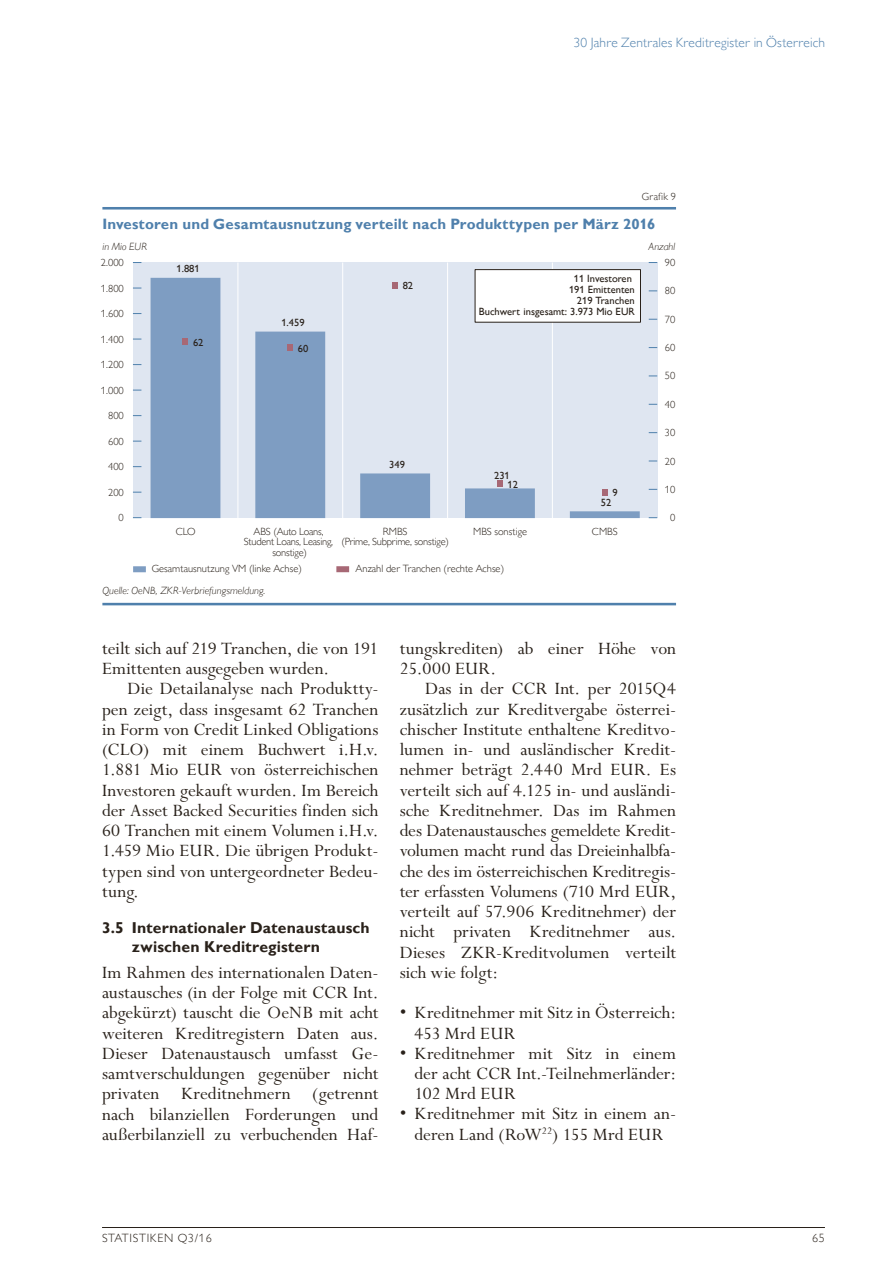
<style>
.page{position:relative;width:893px;height:1263px;background:#fff}
.page>*{position:absolute;margin:0;border:0;box-sizing:border-box;transform-origin:0 0}
.t1{font:19.5px/20.2px "Perpetua Std";color:#29211a;text-align:justify}
.t2{font:700 15.75px/18.8px "Gill Sans MT Pro";letter-spacing:.01em;color:#29211a}
.t3{font:700 15px "Gill Sans MT Pro";letter-spacing:.01em;color:#4f80ac}
.t4{font:300 13.5px "Gill Sans MT Pro";letter-spacing:.01em;color:#4f80ac}
.t5{font:300 12px "Gill Sans MT Pro";letter-spacing:.06em;color:#29211a}
.t6{font:300 10.5px "Gill Sans MT Pro";color:#29211a}
.t7{font:500 10.5px/10.8px "Gill Sans MT Pro";color:#29211a;text-align:right}
.t8{font:300 10.5px/10.5px "Gill Sans MT Pro";letter-spacing:-.02em;color:#29211a;text-align:center}
.t9{font:italic 300 10.5px "Gill Sans MT Pro";letter-spacing:.01em;color:#29211a}
</style>
<div class="page">
<hr style="left:102px;top:1227px;width:723px;height:1px;background:#29211a">
<hr style="left:102px;top:207px;width:574px;height:3px;background:#4f80ac">
<hr style="left:102px;top:603px;width:574px;height:2px;background:#4f80ac">
<div style="left:133px;top:566px;width:13px;height:6px;background:#7e9dc2"></div>
<div style="left:336px;top:566px;width:13px;height:6px;background:#a76875"></div>
<div style="left:133px;top:262px;width:524px;height:256px;background:#dfe6f1"></div>
<hr style="left:237px;top:262px;width:1px;height:256px;background:#fff">
<hr style="left:342px;top:262px;width:1px;height:256px;background:#fff">
<hr style="left:447px;top:262px;width:1px;height:256px;background:#fff">
<hr style="left:552px;top:262px;width:1px;height:256px;background:#fff">
<svg style="left:151px;top:278px;width:489px;height:240px"></svg>
<svg style="left:183px;top:339px;width:5px;height:6px"></svg>
<svg style="left:287px;top:345px;width:6px;height:6px"></svg>
<svg style="left:392px;top:282px;width:6px;height:6px"></svg>
<svg style="left:497px;top:481px;width:6px;height:6px"></svg>
<svg style="left:602px;top:489px;width:5px;height:6px"></svg>
<div style="left:475px;top:270px;width:165px;height:52px;background:#fff"></div>
<div style="left:475px;top:269px;width:166px;height:54px;border:1px solid #29211a"></div>
<p class="t4" style="left:574px;top:35px;width:253px">30 Jahre Zentrales Kreditregister in Österreich</p>
<p class="t6" style="left:642px;top:190px;width:36px">Grafik 9</p>
<p class="t3" style="left:102px;top:214px;width:554px">Investoren und Gesamtausnutzung verteilt nach Produkttypen per März 2016</p>
<p class="t9" style="left:102px;top:240px;width:46px">in Mio EUR</p>
<p class="t9" style="left:649px;top:240px;width:28px">Anzahl</p>
<p class="t6" style="left:101px;top:256px;width:24px">2.000</p>
<p class="t6" style="left:101px;top:282px;width:24px">1.800</p>
<p class="t6" style="left:101px;top:307px;width:24px">1.600</p>
<p class="t6" style="left:101px;top:333px;width:24px">1.400</p>
<p class="t6" style="left:101px;top:358px;width:24px">1.200</p>
<p class="t6" style="left:101px;top:384px;width:24px">1.000</p>
<p class="t6" style="left:108px;top:409px;width:17px">800</p>
<p class="t6" style="left:108px;top:435px;width:17px">600</p>
<p class="t6" style="left:108px;top:460px;width:17px">400</p>
<p class="t6" style="left:108px;top:486px;width:17px">200</p>
<p class="t6" style="left:119px;top:511px;width:7px">0</p>
<p class="t6" style="left:665px;top:256px;width:12px">90</p>
<p class="t6" style="left:665px;top:285px;width:12px">80</p>
<p class="t6" style="left:665px;top:313px;width:12px">70</p>
<p class="t6" style="left:665px;top:341px;width:12px">60</p>
<p class="t6" style="left:665px;top:370px;width:12px">50</p>
<p class="t6" style="left:665px;top:398px;width:12px">40</p>
<p class="t6" style="left:665px;top:426px;width:12px">30</p>
<p class="t6" style="left:665px;top:455px;width:12px">20</p>
<p class="t6" style="left:665px;top:483px;width:12px">10</p>
<p class="t6" style="left:670px;top:511px;width:7px">0</p>
<p class="t7" style="left:177px;top:263px;width:25px">1.881</p>
<p class="t7" style="left:479px;top:273px;width:157px">11 Investoren<br>191 Emittenten<br>219 Tranchen<br>Buchwert insgesamt: 3.973 Mio EUR</p>
<p class="t7" style="left:403px;top:280px;width:12px">82</p>
<p class="t7" style="left:281px;top:317px;width:25px">1.459</p>
<p class="t7" style="left:193px;top:337px;width:12px">62</p>
<p class="t7" style="left:298px;top:343px;width:12px">60</p>
<p class="t7" style="left:389px;top:459px;width:17px">349</p>
<p class="t7" style="left:494px;top:470px;width:17px">231</p>
<p class="t7" style="left:508px;top:479px;width:12px">12</p>
<p class="t7" style="left:612px;top:487px;width:7px">9</p>
<p class="t7" style="left:601px;top:497px;width:12px">52</p>
<p class="t6" style="left:176px;top:525px;width:21px">CLO</p>
<p class="t8" style="left:244px;top:526px;width:91px">ABS (Auto Loans,<br>Student Loans, Leasing, sonstige)</p>
<p class="t8" style="left:341px;top:526px;width:109px;line-height:9.9px">RMBS<br>(Prime, Subprime, sonstige)</p>
<p class="t6" style="left:473px;top:525px;width:56px">MBS sonstige</p>
<p class="t6" style="left:592px;top:525px;width:27px">CMBS</p>
<p class="t6" style="left:152px;top:562px;width:151px">Gesamtausnutzung VM (linke Achse)</p>
<p class="t6" style="left:356px;top:563px;width:150px">Anzahl der Tranchen (rechte Achse)</p>
<p class="t9" style="left:102px;top:584px;width:164px">Quelle: OeNB, ZKR-Verbriefungsmeldung.</p>
<p class="t1" style="left:102px;top:639px;width:278px">teilt sich auf 219 Tranchen, die von 191<br>Emittenten ausgegeben wurden.</p>
<p class="t1" style="left:102px;top:679px;width:278px;text-indent:26px">Die Detailanalyse nach Produktty&shy;pen zeigt, dass insgesamt 62 Tranchen in Form von Credit Linked Obligations (CLO) mit einem Buchwert i.H.v.<br>1.881 Mio EUR von österreichischen Investoren gekauft wurden. Im Bereich der Asset Backed Securities finden sich 60 Tranchen mit einem Volumen i.H.v.<br>1.459 Mio EUR. Die übrigen Produkt&shy;typen sind von untergeordneter Bedeu&shy;tung.</p>
<p class="t2" style="left:132px;top:918px;width:239px;text-indent:-30px">3.5 Internationaler Datenaustausch zwischen Kreditregistern</p>
<p class="t1" style="left:102px;top:963px;width:278px">Im Rahmen des internationalen Daten&shy;austausches (in der Folge mit CCR Int. abgekürzt) tauscht die OeNB mit acht weiteren Kreditregistern Daten aus.<br>Dieser Datenaustausch umfasst Ge&shy;samtverschuldungen gegenüber nicht privaten Kreditnehmern (getrennt nach bilanziellen Forderungen und außerbilanziell zu verbuchenden Haf-</p>
<p class="t1" style="left:400px;top:639px;width:278px">tungskrediten) ab einer Höhe von<br>25.000 EUR.</p>
<p class="t1" style="left:400px;top:679px;width:278px;text-indent:26px">Das in der CCR Int. per 2015Q4 zusätzlich zur Kreditvergabe österrei&shy;chischer Institute enthaltene Kreditvo&shy;lumen in- und ausländischer Kredit&shy;nehmer beträgt 2.440 Mrd EUR. Es verteilt sich auf 4.125 in- und ausländi&shy;sche Kreditnehmer. Das im Rahmen des Datenaustausches gemeldete Kredit&shy;volumen macht rund das Dreieinhalbfa&shy;che des im österreichischen Kreditregis&shy;ter erfassten Volumens (710 Mrd EUR, verteilt auf 57.906 Kreditnehmer) der nicht privaten Kreditnehmer aus.<br>Dieses ZKR-Kreditvolumen verteilt sich wie folgt:</p>
<p class="t1" style="left:415px;top:1003px;width:263px;text-indent:-15px">• Kreditnehmer mit Sitz in Österreich:<br>453 Mrd EUR</p>
<p class="t1" style="left:415px;top:1044px;width:263px;text-indent:-15px">• Kreditnehmer mit Sitz in einem der acht CCR Int.-Teilnehmerländer:<br>102 Mrd EUR</p>
<p class="t1" style="left:400px;top:1104px;width:278px;text-align:center">• Kreditnehmer mit Sitz in einem an&shy;deren Land (RoW<sup>22</sup>) 155 Mrd EUR</p>
<p class="t5" style="left:102px;top:1231px;width:111px">STATISTIKEN Q3/16</p>
<p class="t5" style="left:812px;top:1231px;width:14px">65</p>
</div>
